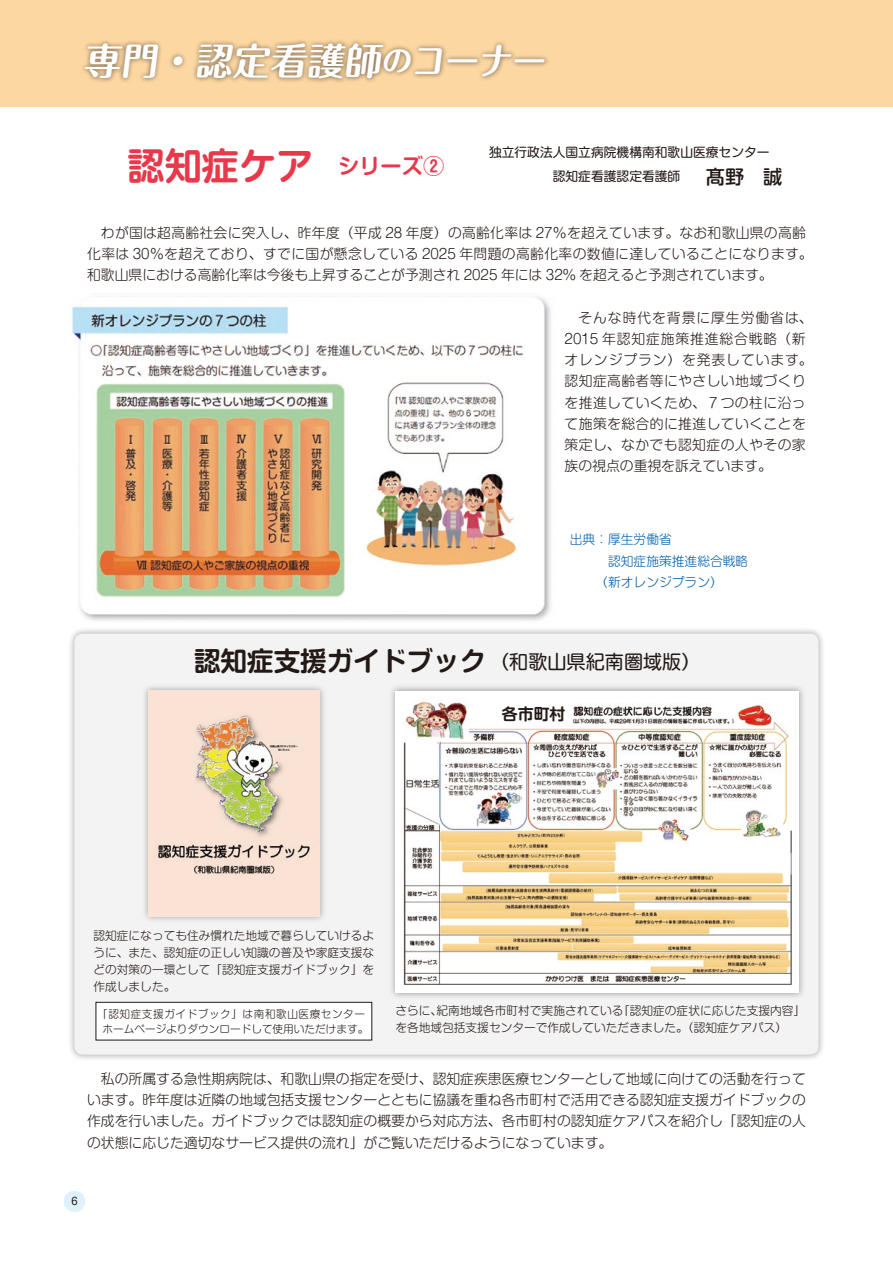
<style>
.page{position:relative;width:893px;height:1263px;background:#fff}
.page>*{position:absolute;margin:0;border:0;box-sizing:border-box;transform-origin:0 0}
.t1{font:700 37.2px "Maru Fo Pro";color:#fff}
.t2{font:700 37.2px "Shin M Go Pro De";color:#e8384a}
.t3{font:700 26.55px "Shin M Go Pro De";color:#231916}
.t4{font:700 15.9px "Shin M Go Pro De";color:#231916}
.t5{font:300 13.8px/21.3px "Shin M Go Pro";letter-spacing:.02em;color:#231916}
.t6{font:12.75px "Shin M Go Pro";color:#231916}
.t7{font:300 12.75px/21.3px "Shin M Go Pro";color:#005fad}
.t8{font:300 11.7px/17px "Shin M Go Pro";color:#231916}
.t9{font:300 10.65px/14.9px "Shin M Go Pro";color:#231916;text-align:center}
.t10{font:10.2px "Shin M Go Pro";color:#231916}
.s1{font-size:29.7px}
.s2{font-weight:500;font-size:19.2px}
.s3{font-family:"Shin M Go Pro";font-weight:400;font-size:19.2px}
</style>
<div class="page">
<div style="left:0;top:0;width:893px;height:106px;background:#fcd7a2"></div>
<div style="left:64px;top:1191px;width:21px;height:21px;background:#dff2fc;border-radius:50%"></div>
<div style="left:67px;top:626px;width:759px;height:435px;background:#231916;opacity:.4"></div>
<div style="left:74px;top:634px;width:745px;height:420px;background:#f3f3f3;border-radius:9px"></div>
<div style="left:388px;top:683px;width:419px;height:317px;background:#231916;opacity:.4"></div>
<div style="left:395px;top:691px;width:404px;height:302px;background:#fff"></div>
<img style="left:403px;top:702px;width:389px;height:283px">
<div style="left:141px;top:683px;width:186px;height:240px;background:#231916;opacity:.4"></div>
<img style="left:148px;top:691px;width:172px;height:225px">
<img style="left:71px;top:296px;width:480px;height:325px">
<div style="left:80px;top:38px;width:470px;height:46px;background:#231916;opacity:.5"></div>
<div style="left:96px;top:1002px;width:276px;height:38px;background:#fff"></div>
<div style="left:96px;top:1002px;width:276px;height:38px;border:1px solid #231916"></div>
<div style="left:495px;top:703px;width:77px;height:22px;background:#fff"></div>
<h1 class="t1" style="left:83px;top:31px;width:469px">専門・認定看護師<span class="s1">の</span>コーナー</h1>
<h1 class="t2" style="left:128px;top:136px;width:318px">認知症ケア <sup>シリーズ②</sup></h1>
<p class="t6" style="left:489px;top:142px;width:295px">独立行政法人国立病院機構南和歌山医療センター　</p>
<p class="t6" style="left:553px;top:166px;width:231px">認知症看護認定看護師　　<span class="s2">髙野　誠</span></p>
<p class="t5" style="left:87px;top:220px;width:727px;text-indent:14px">わが国は超高齢社会に突入し、昨年度（平成 28 年度）の高齢化率は 27％を超えています。なお和歌山県の高齢化率は 30％を超えており、すでに国が懸念している 2025 年問題の高齢化率の数値に達していることになります。和歌山県における高齢化率は今後も上昇することが予測され 2025 年には 32% を超えると予測されています。</p>
<p class="t5" style="left:565px;top:305px;width:250px;text-indent:14px">そんな時代を背景に厚生労働省は、<br>2015 年認知症施策推進総合戦略（新オレンジプラン）を発表しています。認知症高齢者等にやさしい地域づくりを推進していくため、７つの柱に沿って施策を総合的に推進していくことを策定し、なかでも認知症の人やその家族の視点の重視を訴えています。</p>
<p class="t7" style="left:570px;top:527px;width:180px">出典：厚生労働省　<br>　　　認知症施策推進総合戦略　　（新オレンジプラン）</p>
<h2 class="t3" style="left:194px;top:640px;width:508px">認知症支援ガイドブック<span class="s3">（和歌山県紀南圏域版）</span></h2>
<p class="t4" style="left:502px;top:701px;width:65px">各市町村</p>
<p class="t8" style="left:94px;top:925px;width:282px;text-align:justify">認知症になっても住み慣れた地域で暮らしていけるように、また、認知症の正しい知識の普及や家庭支援などの対策の一環として「認知症支援ガイドブック」を作成しました。</p>
<p class="t9" style="left:97px;top:1005px;width:273px">「認知症支援ガイドブック」は南和歌山医療センターホームページよりダウンロードして使用いただけます。</p>
<p class="t8" style="left:395px;top:1001px;width:411px">さらに、紀南地域各市町村で実施されている「認知症の症状に応じた支援内容」を各地域包括支援センターで作成していただきました。（認知症ケアパス）</p>
<p class="t5" style="left:87px;top:1066px;width:720px;text-align:justify;text-indent:14px">私の所属する急性期病院は、和歌山県の指定を受け、認知症疾患医療センターとして地域に向けての活動を行っています。昨年度は近隣の地域包括支援センターとともに協議を重ね各市町村で活用できる認知症支援ガイドブックの作成を行いました。ガイドブックでは認知症の概要から対応方法、各市町村の認知症ケアパスを紹介し「認知症の人の状態に応じた適切なサービス提供の流れ」がご覧いただけるようになっています。</p>
<p class="t10" style="left:72px;top:1193px;width:8px">6</p>
</div>
